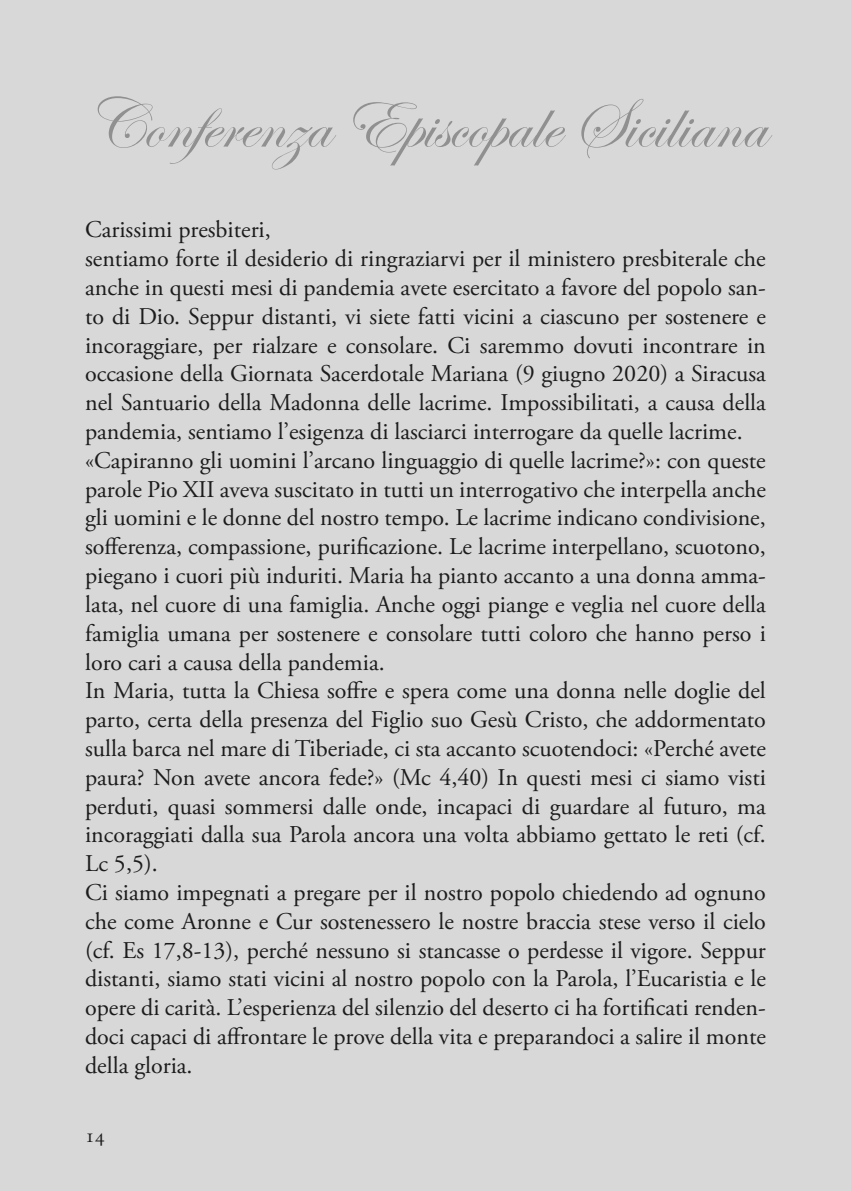
<style>
.page{position:relative;width:851px;height:1191px;background:#fff}
.page>*{position:absolute;margin:0;border:0;box-sizing:border-box;transform-origin:0 0}
.t1{font:72px "Edwardian Script ITC";color:#909090}
.t2{font:24px/28.8px "Adobe Garamond Pro";color:#1c1c1c}
.t3{font:20px "Adobe Garamond Pro";color:#1c1c1c}
</style>
<div class="page">
<div style="left:0;top:0;width:850px;height:1191px;background:#d8d8d8"></div>
<h1 class="t1" style="left:85px;top:96px;width:682px">Conferenza Episcopale Siciliana</h1>
<p class="t2" style="left:85px;top:216px;width:682px">Carissimi presbiteri,<br>sentiamo forte il desiderio di ringraziarvi per il ministero presbiterale che anche in questi mesi di pandemia avete esercitato a favore del popolo san&shy;to di Dio. Seppur distanti, vi siete fatti vicini a ciascuno per sostenere e incoraggiare, per rialzare e consolare. Ci saremmo dovuti incontrare in occasione della Giornata Sacerdotale Mariana (9 giugno 2020) a Siracusa nel Santuario della Madonna delle lacrime. Impossibilitati, a causa della pandemia, sentiamo l’esigenza di lasciarci interrogare da quelle lacrime. «Capiranno gli uomini l’arcano linguaggio di quelle lacrime?»: con queste parole Pio XII aveva suscitato in tutti un interrogativo che interpella anche gli uomini e le donne del nostro tempo. Le lacrime indicano condivisione, sofferenza, compassione, purificazione. Le lacrime interpellano, scuotono, piegano i cuori più induriti. Maria ha pianto accanto a una donna amma&shy;lata, nel cuore di una famiglia. Anche oggi piange e veglia nel cuore della famiglia umana per sostenere e consolare tutti coloro che hanno perso i loro cari a causa della pandemia.<br>In Maria, tutta la Chiesa soffre e spera come una donna nelle doglie del parto, certa della presenza del Figlio suo Gesù Cristo, che addormentato sulla barca nel mare di Tiberiade, ci sta accanto scuotendoci: «Perché avete paura? Non avete ancora fede?» (Mc 4,40) In questi mesi ci siamo visti perduti, quasi sommersi dalle onde, incapaci di guardare al futuro, ma incoraggiati dalla sua Parola ancora una volta abbiamo gettato le reti (cf.<br>Lc 5,5).<br>Ci siamo impegnati a pregare per il nostro popolo chiedendo ad ognuno che come Aronne e Cur sostenessero le nostre braccia stese verso il cielo (cf. Es 17,8-13), perché nessuno si stancasse o perdesse il vigore. Seppur distanti, siamo stati vicini al nostro popolo con la Parola, l’Eucaristia e le opere di carità. L’esperienza del silenzio del deserto ci ha fortificati renden&shy;doci capaci di affrontare le prove della vita e preparandoci a salire il monte della gloria.</p>
<p class="t3" style="left:85px;top:1124px;width:21px">14</p>
</div>
